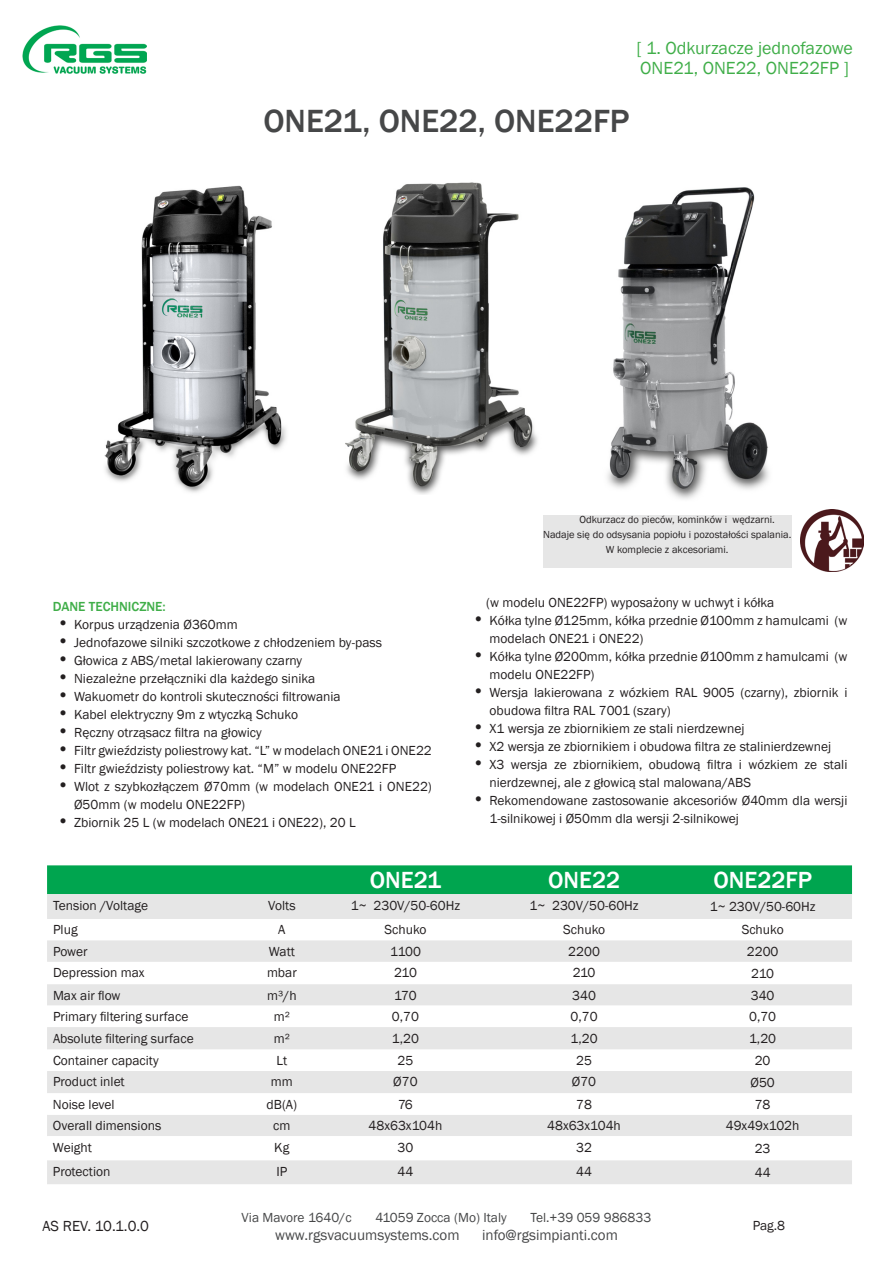
<style>
.page{position:relative;width:893px;height:1263px;background:#fff}
.page>*{position:absolute;margin:0;border:0;box-sizing:border-box;transform-origin:0 0}
.t1{font:500 33px "Franklin Gothic";color:#464748}
.t2{font:500 24px "Franklin Gothic";color:#fff}
.t3{font:18px/20.2px "Franklin Gothic";color:#40ae49}
.t4{font:15px "Franklin Gothic";color:#464748}
.t5{font:15px "Franklin Gothic";color:#231f20}
.t6{font:13.5px/18px "Franklin Gothic";color:#231f20}
.t7{font:13.5px "Franklin Gothic";color:#464748}
.t8{font:500 13.5px "Franklin Gothic";color:#40ae49}
.t9{font:10.5px "Franklin Gothic";color:#231f20}
.s1{font-size:18px}
</style>
<div class="page">
<img style="left:22px;top:25px;width:125px;height:49px">
<div style="left:47px;top:865px;width:805px;height:29px;background:#00a54f"></div>
<svg style="left:47px;top:894px;width:805px;height:290px;fill:#e6e6e6"></svg>
<svg style="left:47px;top:962px;width:805px;height:198px"></svg>
<img style="left:345px;top:182px;width:193px;height:313px">
<img style="left:104px;top:185px;width:182px;height:308px">
<img style="left:607px;top:187px;width:162px;height:312px">
<img style="left:801px;top:509px;width:62px;height:62px">
<div style="left:543px;top:515px;width:249px;height:53px;background:#e6e6e6"></div>
<h3 class="t3" style="left:636px;top:38px;width:218px">[ 1. Odkurzacze jednofazowe<br>ONE21, ONE22, ONE22FP ]</h3>
<h1 class="t1" style="left:263px;top:100px;width:368px">ONE21, ONE22, ONE22FP</h1>
<p class="t8" style="left:53px;top:598px;width:114px">DANE TECHNICZNE:</p>
<p class="t6" style="left:57px;top:616px;width:182px"><span class="s1">•</span> Korpus urządzenia Ø360mm</p>
<p class="t6" style="left:57px;top:634px;width:326px"><span class="s1">•</span> Jednofazowe silniki szczotkowe z chłodzeniem by-pass</p>
<p class="t6" style="left:57px;top:652px;width:246px"><span class="s1">•</span> Głowica z ABS/metal lakierowany czarny</p>
<p class="t6" style="left:57px;top:670px;width:260px"><span class="s1">•</span> Niezależne przełączniki dla każdego sinika</p>
<p class="t6" style="left:57px;top:688px;width:285px"><span class="s1">•</span> Wakuometr do kontroli skuteczności filtrowania</p>
<p class="t6" style="left:57px;top:706px;width:242px"><span class="s1">•</span> Kabel elektryczny 9m z wtyczką Schuko</p>
<p class="t6" style="left:57px;top:724px;width:206px"><span class="s1">•</span> Ręczny otrząsacz filtra na głowicy</p>
<p class="t6" style="left:57px;top:742px;width:376px"><span class="s1">•</span> Filtr gwieździsty poliestrowy kat. “L” w modelach ONE21 i ONE22</p>
<p class="t6" style="left:57px;top:760px;width:341px"><span class="s1">•</span> Filtr gwieździsty poliestrowy kat. “M” w modelu ONE22FP</p>
<p class="t6" style="left:74px;top:778px;width:359px;text-indent:-17px"><span class="s1">•</span> Wlot z szybkozłączem Ø70mm (w modelach ONE21 i ONE22)<br>Ø50mm (w modelu ONE22FP)</p>
<p class="t6" style="left:57px;top:814px;width:300px"><span class="s1">•</span> Zbiornik 25 L (w modelach ONE21 i ONE22), 20 L</p>
<p class="t9" style="left:579px;top:513px;width:197px">Odkurzacz do pieców, kominków i wędzarni.</p>
<p class="t9" style="left:543px;top:528px;width:250px">Nadaje się do odsysania popiołu i pozostałości spalania.</p>
<p class="t9" style="left:606px;top:543px;width:124px">W komplecie z akcesoriami.</p>
<p class="t6" style="left:486px;top:594px;width:290px">(w modelu ONE22FP) wyposażony w uchwyt i kółka</p>
<p class="t6" style="left:489px;top:612px;width:359px;text-indent:-17px"><span class="s1">•</span> Kółka tylne Ø125mm, kółka przednie Ø100mm z hamulcami (w modelach ONE21 i ONE22)</p>
<p class="t6" style="left:489px;top:648px;width:359px;text-indent:-17px"><span class="s1">•</span> Kółka tylne Ø200mm, kółka przednie Ø100mm z hamulcami (w modelu ONE22FP)</p>
<p class="t6" style="left:489px;top:684px;width:359px;text-indent:-17px"><span class="s1">•</span> Wersja lakierowana z wózkiem RAL 9005 (czarny), zbiornik i obudowa filtra RAL 7001 (szary)</p>
<p class="t6" style="left:472px;top:720px;width:273px"><span class="s1">•</span> X1 wersja ze zbiornikiem ze stali nierdzewnej</p>
<p class="t6" style="left:472px;top:738px;width:360px"><span class="s1">•</span> X2 wersja ze zbiornikiem i obudowa filtra ze stalinierdzewnej</p>
<p class="t6" style="left:489px;top:756px;width:359px;text-indent:-17px"><span class="s1">•</span> X3 wersja ze zbiornikiem, obudową filtra i wózkiem ze stali nierdzewnej, ale z głowicą stal malowana/ABS</p>
<p class="t6" style="left:489px;top:792px;width:359px;text-indent:-17px"><span class="s1">•</span> Rekomendowane zastosowanie akcesoriów Ø40mm dla wersji<br>1-silnikowej i Ø50mm dla wersji 2-silnikowej</p>
<h2 class="t2" style="left:370px;top:865px;width:73px">ONE21</h2>
<h2 class="t2" style="left:548px;top:865px;width:74px">ONE22</h2>
<h2 class="t2" style="left:713px;top:865px;width:100px">ONE22FP</h2>
<p class="t6" style="left:53px;top:896px;width:97px">Tension /Voltage</p>
<p class="t6" style="left:268px;top:896px;width:29px">Volts</p>
<p class="t6" style="left:351px;top:896px;width:111px">1~ 230V/50-60Hz</p>
<p class="t6" style="left:530px;top:896px;width:111px">1~ 230V/50-60Hz</p>
<p class="t6" style="left:710px;top:898px;width:107px">1~ 230V/50-60Hz</p>
<p class="t6" style="left:53px;top:921px;width:26px">Plug</p>
<p class="t6" style="left:278px;top:921px;width:9px">A</p>
<p class="t6" style="left:384px;top:921px;width:44px">Schuko</p>
<p class="t6" style="left:563px;top:921px;width:44px">Schuko</p>
<p class="t6" style="left:742px;top:921px;width:44px">Schuko</p>
<p class="t6" style="left:53px;top:943px;width:36px">Power</p>
<p class="t6" style="left:269px;top:943px;width:28px">Watt</p>
<p class="t6" style="left:390px;top:943px;width:32px">1100</p>
<p class="t6" style="left:568px;top:943px;width:33px">2200</p>
<p class="t6" style="left:747px;top:943px;width:33px">2200</p>
<p class="t6" style="left:53px;top:964px;width:93px">Depression max</p>
<p class="t6" style="left:267px;top:964px;width:31px">mbar</p>
<p class="t6" style="left:394px;top:964px;width:24px">210</p>
<p class="t6" style="left:573px;top:964px;width:24px">210</p>
<p class="t6" style="left:751px;top:964px;width:24px">210</p>
<p class="t6" style="left:53px;top:986px;width:69px">Max air flow</p>
<p class="t6" style="left:267px;top:986px;width:31px">m³/h</p>
<p class="t6" style="left:394px;top:986px;width:24px">170</p>
<p class="t6" style="left:572px;top:986px;width:25px">340</p>
<p class="t6" style="left:751px;top:986px;width:25px">340</p>
<p class="t6" style="left:53px;top:1008px;width:137px">Primary filtering surface</p>
<p class="t6" style="left:274px;top:1008px;width:18px">m²</p>
<p class="t6" style="left:392px;top:1008px;width:29px">0,70</p>
<p class="t6" style="left:570px;top:1008px;width:29px">0,70</p>
<p class="t6" style="left:749px;top:1008px;width:29px">0,70</p>
<p class="t6" style="left:53px;top:1029px;width:142px">Absolute filtering surface</p>
<p class="t6" style="left:274px;top:1029px;width:18px">m²</p>
<p class="t6" style="left:392px;top:1029px;width:29px">1,20</p>
<p class="t6" style="left:571px;top:1029px;width:29px">1,20</p>
<p class="t6" style="left:749px;top:1030px;width:29px">1,20</p>
<p class="t6" style="left:53px;top:1052px;width:107px">Container capacity</p>
<p class="t6" style="left:276px;top:1052px;width:12px">Lt</p>
<p class="t6" style="left:398px;top:1052px;width:17px">25</p>
<p class="t6" style="left:576px;top:1052px;width:17px">25</p>
<p class="t6" style="left:755px;top:1052px;width:17px">20</p>
<p class="t6" style="left:53px;top:1073px;width:73px">Product inlet</p>
<p class="t6" style="left:271px;top:1073px;width:23px">mm</p>
<p class="t6" style="left:393px;top:1073px;width:26px">Ø70</p>
<p class="t6" style="left:572px;top:1073px;width:26px">Ø70</p>
<p class="t6" style="left:750px;top:1074px;width:26px">Ø50</p>
<p class="t6" style="left:53px;top:1095px;width:63px">Noise level</p>
<p class="t6" style="left:267px;top:1095px;width:32px">dB(A)</p>
<p class="t6" style="left:398px;top:1095px;width:16px">76</p>
<p class="t6" style="left:576px;top:1095px;width:17px">78</p>
<p class="t6" style="left:755px;top:1095px;width:17px">78</p>
<p class="t6" style="left:53px;top:1117px;width:110px">Overall dimensions</p>
<p class="t6" style="left:273px;top:1117px;width:19px">cm</p>
<p class="t6" style="left:369px;top:1117px;width:75px">48x63x104h</p>
<p class="t6" style="left:547px;top:1117px;width:75px">48x63x104h</p>
<p class="t6" style="left:726px;top:1117px;width:75px">49x49x102h</p>
<p class="t6" style="left:53px;top:1138px;width:40px">Weight</p>
<p class="t6" style="left:274px;top:1138px;width:17px">Kg</p>
<p class="t6" style="left:397px;top:1138px;width:17px">30</p>
<p class="t6" style="left:576px;top:1138px;width:17px">32</p>
<p class="t6" style="left:755px;top:1140px;width:17px">23</p>
<p class="t6" style="left:53px;top:1162px;width:59px">Protection</p>
<p class="t6" style="left:276px;top:1162px;width:12px">IP</p>
<p class="t6" style="left:397px;top:1162px;width:17px">44</p>
<p class="t6" style="left:576px;top:1162px;width:17px">44</p>
<p class="t6" style="left:755px;top:1164px;width:17px">44</p>
<p class="t7" style="left:242px;top:1209px;width:112px">Via Mavore 1640/c</p>
<p class="t7" style="left:375px;top:1209px;width:133px">41059 Zocca (Mo) Italy</p>
<p class="t7" style="left:530px;top:1209px;width:122px">Tel.+39 059 986833</p>
<p class="t4" style="left:275px;top:1226px;width:186px">www.rgsvacuumsystems.com</p>
<p class="t4" style="left:482px;top:1226px;width:137px">info@rgsimpianti.com</p>
<p class="t5" style="left:43px;top:1217px;width:108px">AS REV. 10.1.0.0</p>
<p class="t6" style="left:753px;top:1217px;width:34px">Pag.8</p>
</div>
